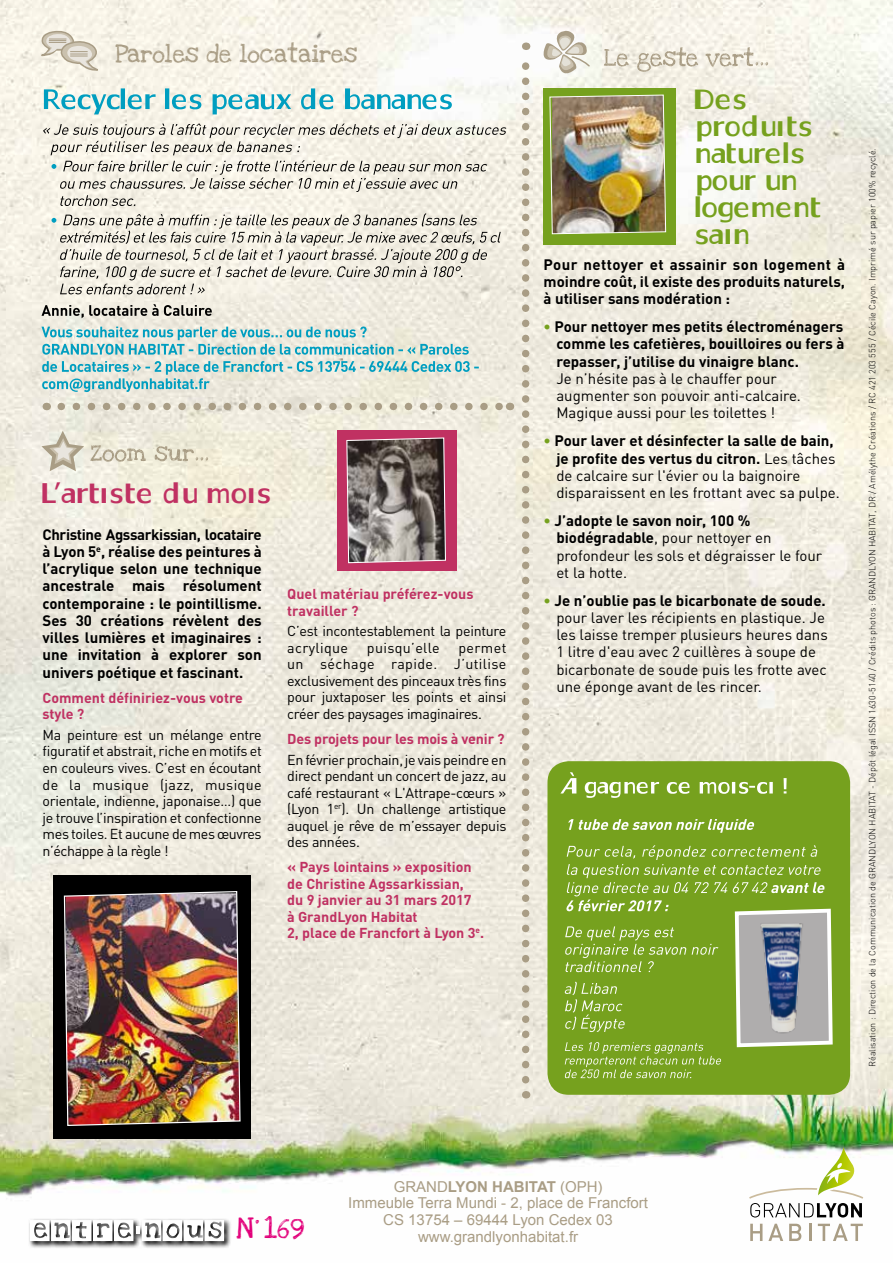
<style>
.page{position:relative;width:893px;height:1263px;background:#fff}
.page>*{position:absolute;margin:0;border:0;box-sizing:border-box;transform-origin:0 0}
.t1{font:27px/27px "Gaps";letter-spacing:-.01em;color:#76a11e}
.t2{font:27px "Gaps";color:#c03162}
.t3{font:21.45px "Love Ya Like A Sister";color:#e2007a;scale:1.05 1}
.t4{font:18px "Love Ya Like A Sister";color:#a99d85}
.t5{font:15px/17.2px "DIN Pro";color:#000}
.t6{font:700 15px/17.2px "DIN Pro";color:#000;text-align:justify}
.t7{font:15px/16.8px "Arial";color:#a99d85;text-align:center}
.t8{font:14.25px/16.5px "DIN Pro";letter-spacing:-.02em;color:#000;text-align:justify}
.t9{font:700 14.25px/16.5px "DIN Pro";color:#c03162}
.t10{font:14.25px "DIN Pro";letter-spacing:.025em;color:#000}
.t11{font:300 9px "DIN Pro";color:#000}
.s1{color:#76a11e}
.s2{font-weight:700;color:#76a11e}
.s3{font-weight:700}
</style>
<div class="page">
<img style="left:0;top:0;width:893px;height:1241px">
<svg style="left:750px;top:1224px;width:12px;height:17px"></svg>
<svg style="left:768px;top:1224px;width:15px;height:17px"></svg>
<svg style="left:789px;top:1224px;width:12px;height:17px"></svg>
<svg style="left:809px;top:1224px;width:2px;height:17px"></svg>
<svg style="left:818px;top:1224px;width:45px;height:17px"></svg>
<svg style="left:749px;top:1147px;width:114px;height:70px"></svg>
<svg style="left:28px;top:1218px;width:203px;height:30px"></svg>
<svg style="left:30px;top:1220px;width:194px;height:21px"></svg>
<svg style="left:40px;top:29px;width:63px;height:42px;background:#e3ddcf"></svg>
<svg style="left:61px;top:403px;width:441px;height:7px;background:#d0cab8"></svg>
<svg style="left:41px;top:431px;width:43px;height:40px;background:#d9d4c6"></svg>
<svg style="left:90px;top:445px;width:118px;height:17px;background:#ddd7c4"></svg>
<svg style="left:522px;top:43px;width:7px;height:1037px;background:#d2cbbb"></svg>
<svg style="left:604px;top:47px;width:164px;height:25px;background:#e7e1d4"></svg>
<svg style="left:537px;top:29px;width:54px;height:52px"></svg>
<div style="left:337px;top:430px;width:119px;height:140px;background:#c03162"></div>
<svg style="left:346px;top:437px;width:100px;height:127px;background:#7f7170"></svg>
<div style="left:544px;top:88px;width:132px;height:157px;background:#76a11e"></div>
<img style="left:549px;top:94px;width:117px;height:141px">
<div style="left:53px;top:875px;width:198px;height:263px;background:#000"></div>
<img style="left:63px;top:891px;width:178px;height:235px">
<div style="left:547px;top:761px;width:303px;height:334px;background:#76a11e;border-radius:21px"></div>
<svg style="left:568px;top:819px;width:186px;height:14px"></svg>
<svg style="left:560px;top:772px;width:227px;height:26px"></svg>
<svg style="left:565px;top:845px;width:268px;height:233px"></svg>
<svg style="left:42px;top:361px;width:437px;height:31px;background:#c1dad6"></svg>
<svg style="left:42px;top:327px;width:427px;height:28px;background:#b0d6d5"></svg>
<svg style="left:42px;top:304px;width:170px;height:14px;background:#adaba2"></svg>
<svg style="left:52px;top:213px;width:449px;height:81px;background:#d4d1c6"></svg>
<svg style="left:43px;top:124px;width:463px;height:82px;background:#dddacf"></svg>
<svg style="left:44px;top:88px;width:408px;height:26px"></svg>
<p class="t4" style="left:115px;top:41px;width:243px">Paroles de locataires</p>
<h1 class="t2" style="left:41px;top:475px;width:231px">L’artiste du mois</h1>
<p class="t6" style="left:43px;top:525px;width:221px">Christine Agssarkissian, locataire à Lyon 5<sup>e</sup>, réalise des peintures à l’acrylique selon une technique ancestrale mais résolument contemporaine : le pointillisme.<br>Ses 30 créations révèlent des villes lumières et imaginaires : une invitation à explorer son univers poétique et fascinant.</p>
<p class="t9" style="left:43px;top:689px;width:202px">Comment définiriez-vous votre style ?</p>
<p class="t8" style="left:43px;top:726px;width:221px">Ma peinture est un mélange entre figuratif et abstrait, riche en motifs et en couleurs vives. C’est en écoutant de la musique (jazz, musique orientale, indienne, japonaise…) que je trouve l’inspiration et confectionne mes toiles. Et aucune de mes œuvres n’échappe à la règle !</p>
<p class="t9" style="left:287px;top:585px;width:188px">Quel matériau préférez-vous travailler ?</p>
<p class="t8" style="left:287px;top:622px;width:221px">C’est incontestablement la peinture acrylique</p>
<p class="t10" style="left:367px;top:638px;width:74px">puisqu’elle</p>
<p class="t8" style="left:287px;top:639px;width:221px;text-indent:171px">permet un séchage rapide. J’utilise exclusivement des pinceaux très fins pour juxtaposer les points et ainsi créer des paysages imaginaires.</p>
<p class="t9" style="left:287px;top:730px;width:219px">Des projets pour les mois à venir ?</p>
<p class="t8" style="left:287px;top:751px;width:221px">En février prochain, je vais peindre en direct pendant un concert de jazz, au café restaurant « L'Attrape-cœurs » (Lyon 1<sup>er</sup>). Un challenge artistique auquel je rêve de m’essayer depuis des années.</p>
<p class="t9" style="left:287px;top:858px;width:198px">« Pays lointains » exposition de Christine Agssarkissian,<br>du 9 janvier au 31 mars 2017<br>à GrandLyon Habitat<br>2, place de Francfort à Lyon 3<sup>e</sup>.</p>
<h1 class="t1" style="left:693px;top:84px;width:128px">Des produits naturels pour un logement sain</h1>
<p class="t6" style="left:544px;top:255px;width:303px">Pour nettoyer et assainir son logement à moindre coût, il existe des produits naturels, à utiliser sans modération :</p>
<p class="t6" style="left:556px;top:318px;width:289px;text-indent:-13px"><span class="s1">•</span> Pour nettoyer mes petits électroménagers comme les cafetières, bouilloires ou fers à repasser, j’utilise du vinaigre blanc.</p>
<p class="t5" style="left:556px;top:369px;width:246px">Je n’hésite pas à le chauffer pour augmenter son pouvoir anti-calcaire.<br>Magique aussi pour les toilettes !</p>
<p class="t5" style="left:556px;top:432px;width:285px;text-indent:-13px"><span class="s2">•</span> <span class="s3">Pour laver et désinfecter la salle de bain, je profite des vertus du citron.</span> Les tâches de calcaire sur l'évier ou la baignoire disparaissent en les frottant avec sa pulpe.</p>
<p class="t5" style="left:556px;top:511px;width:267px;text-indent:-13px"><span class="s2">•</span> <span class="s3">J’adopte le savon noir, 100 % biodégradable</span>, pour nettoyer en profondeur les sols et dégraisser le four et la hotte.</p>
<p class="t5" style="left:556px;top:591px;width:273px;text-indent:-13px"><span class="s2">•</span> <span class="s3">Je n’oublie pas le bicarbonate de soude. </span>pour laver les récipients en plastique. Je les laisse tremper plusieurs heures dans 1 litre d'eau avec 2 cuillères à soupe de bicarbonate de soude puis les frotte avec une éponge avant de les rincer.</p>
<p class="t11" style="left:866px;top:1067px;width:920px;rotate:-90deg">Réalisation : Direction de la Communication de GRANDLYON HABITAT - Dépôt légal ISSN 1630-5140 / Crédits photos : GRANDLYON HABITAT, DR / Amélythe Créations / RC 421 203 555 / Cécile Cayon. Imprimé sur papier 100% recyclé.</p>
<h2 class="t3" style="left:236px;top:1212px;width:18px">N</h2>
<h2 class="t3" style="left:254px;top:1199px;width:7px">.</h2>
<h2 class="t3" style="left:264px;top:1212px;width:40px">169</h2>
<p class="t7" style="left:348px;top:1178px;width:301px">GRAND<span class="s3">LYON HABITAT</span> (OPH)<br>Immeuble Terra Mundi - 2, place de Francfort<br>CS 13754 – 69444 Lyon Cedex 03 www.grandlyonhabitat.fr</p>
</div>
